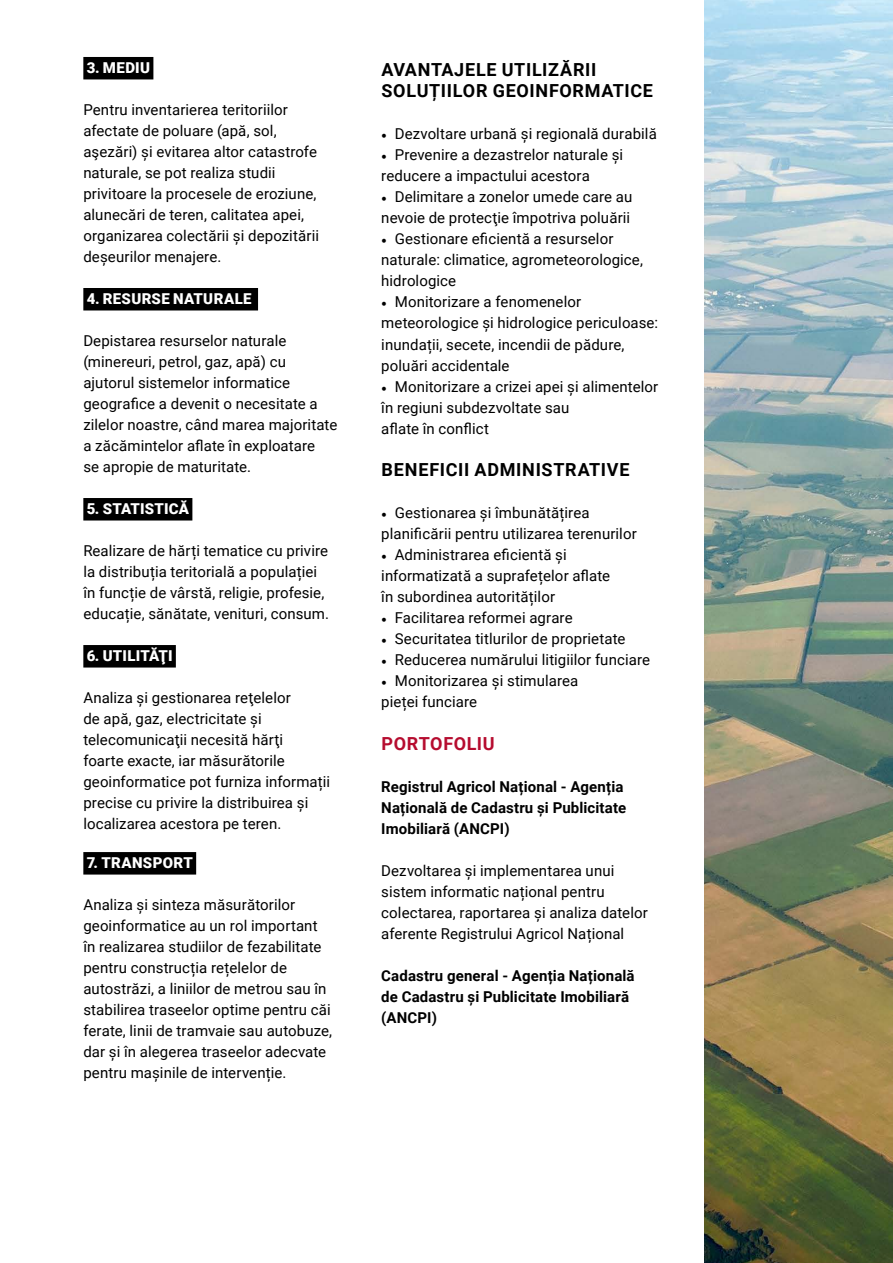
<style>
.page{position:relative;width:893px;height:1263px;background:#fff}
.page>*{position:absolute;margin:0;border:0;box-sizing:border-box;transform-origin:0 0}
.t1{font:700 18px/21.6px "Roboto";letter-spacing:.04em;color:#000}
.t2{font:700 18px "Roboto";letter-spacing:.03em;color:#b60c2f}
.t3{font:15px/21px "Roboto";letter-spacing:.005em;color:#000}
.t4{font:700 15px/21px "Roboto";letter-spacing:.01em;color:#000}
.t5{font:900 15px "Roboto";letter-spacing:.02em;color:#fff}
.s1{font-family:"Minion Pro"}
</style>
<div class="page">
<div style="left:83px;top:57px;width:70px;height:22px;background:#000"></div>
<div style="left:83px;top:288px;width:175px;height:22px;background:#000"></div>
<div style="left:83px;top:498px;width:109px;height:22px;background:#000"></div>
<div style="left:83px;top:645px;width:93px;height:22px;background:#000"></div>
<div style="left:83px;top:852px;width:113px;height:22px;background:#000"></div>
<img style="left:704px;top:0;width:189px;height:1263px">
<p class="t5" style="left:87px;top:57px;width:65px">3. MEDIU</p>
<p class="t3" style="left:83px;top:98px;width:237px">Pentru inventarierea teritoriilor afectate de poluare (apă, sol, aşezări) și evitarea altor catastrofe naturale, se pot realiza studii privitoare la procesele de eroziune, alunecări de teren, calitatea apei, organizarea colectării și depozitării deșeurilor menajere.</p>
<p class="t5" style="left:87px;top:288px;width:166px">4. RESURSE NATURALE</p>
<p class="t3" style="left:83px;top:329px;width:256px">Depistarea resurselor naturale (minereuri, petrol, gaz, apă) cu ajutorul sistemelor informatice geografice a devenit o necesitate a zilelor noastre, când marea majoritate a zăcămintelor aflate în exploatare<br>se apropie de maturitate.</p>
<p class="t5" style="left:87px;top:498px;width:104px">5. STATISTICĂ</p>
<p class="t3" style="left:83px;top:539px;width:247px">Realizare de hărți tematice cu privire la distribuția teritorială a populației în funcție de vârstă, religie, profesie, educație, sănătate, venituri, consum.</p>
<p class="t5" style="left:87px;top:645px;width:87px">6. UTILITĂŢI</p>
<p class="t3" style="left:83px;top:686px;width:248px">Analiza și gestionarea reţelelor<br>de apă, gaz, electricitate și telecomunicaţii necesită hărţi<br>foarte exacte, iar măsurătorile geoinformatice pot furniza informații precise cu privire la distribuirea și localizarea acestora pe teren.</p>
<p class="t5" style="left:87px;top:852px;width:108px">7. TRANSPORT</p>
<p class="t3" style="left:83px;top:893px;width:250px">Analiza și sinteza măsurătorilor geoinformatice au un rol important în realizarea studiilor de fezabilitate pentru construcția rețelelor de autostrăzi, a liniilor de metrou sau în stabilirea traseelor optime pentru căi ferate, linii de tramvaie sau autobuze, dar și în alegerea traseelor adecvate pentru mașinile de intervenție.</p>
<p class="t1" style="left:382px;top:58px;width:273px">AVANTAJELE UTILIZĂRII<br>SOLUȚIILOR GEOINFORMATICE</p>
<p class="t3" style="left:381px;top:123px;width:277px"><span class="s1">•</span> Dezvoltare urbană și regională durabilă</p>
<p class="t3" style="left:381px;top:144px;width:243px"><span class="s1">•</span> Prevenire a dezastrelor naturale și reducere a impactului acestora</p>
<p class="t3" style="left:381px;top:186px;width:253px"><span class="s1">•</span> Delimitare a zonelor umede care au nevoie de protecţie împotriva poluării</p>
<p class="t3" style="left:381px;top:228px;width:263px"><span class="s1">•</span> Gestionare eficientă a resurselor naturale: climatice, agrometeorologice, hidrologice</p>
<p class="t3" style="left:381px;top:291px;width:278px"><span class="s1">•</span> Monitorizare a fenomenelor meteorologice și hidrologice periculoase: inundații, secete, incendii de pădure, poluări accidentale</p>
<p class="t3" style="left:381px;top:375px;width:279px"><span class="s1">•</span> Monitorizare a crizei apei și alimentelor în regiuni subdezvoltate sau<br>aflate în conflict</p>
<p class="t1" style="left:382px;top:458px;width:249px">BENEFICII ADMINISTRATIVE</p>
<p class="t3" style="left:381px;top:502px;width:257px"><span class="s1">•</span> Gestionarea și îmbunătățirea planificării pentru utilizarea terenurilor</p>
<p class="t3" style="left:381px;top:544px;width:230px"><span class="s1">•</span> Administrarea eficientă și informatizată a suprafețelor aflate în subordinea autorităților</p>
<p class="t3" style="left:381px;top:607px;width:193px"><span class="s1">•</span> Facilitarea reformei agrare</p>
<p class="t3" style="left:381px;top:628px;width:246px"><span class="s1">•</span> Securitatea titlurilor de proprietate</p>
<p class="t3" style="left:381px;top:649px;width:270px"><span class="s1">•</span> Reducerea numărului litigiilor funciare</p>
<p class="t3" style="left:381px;top:670px;width:199px"><span class="s1">•</span> Monitorizarea și stimularea pieței funciare</p>
<p class="t2" style="left:382px;top:731px;width:115px">PORTOFOLIU</p>
<p class="t4" style="left:381px;top:775px;width:246px">Registrul Agricol Național - Agenția<br>Națională de Cadastru și Publicitate<br>Imobiliară (ANCPI)</p>
<p class="t3" style="left:381px;top:859px;width:268px">Dezvoltarea și implementarea unui sistem informatic național pentru colectarea, raportarea și analiza datelor aferente Registrului Agricol Național</p>
<p class="t4" style="left:381px;top:964px;width:255px">Cadastru general - Agenția Națională de Cadastru și Publicitate Imobiliară (ANCPI)</p>
</div>
